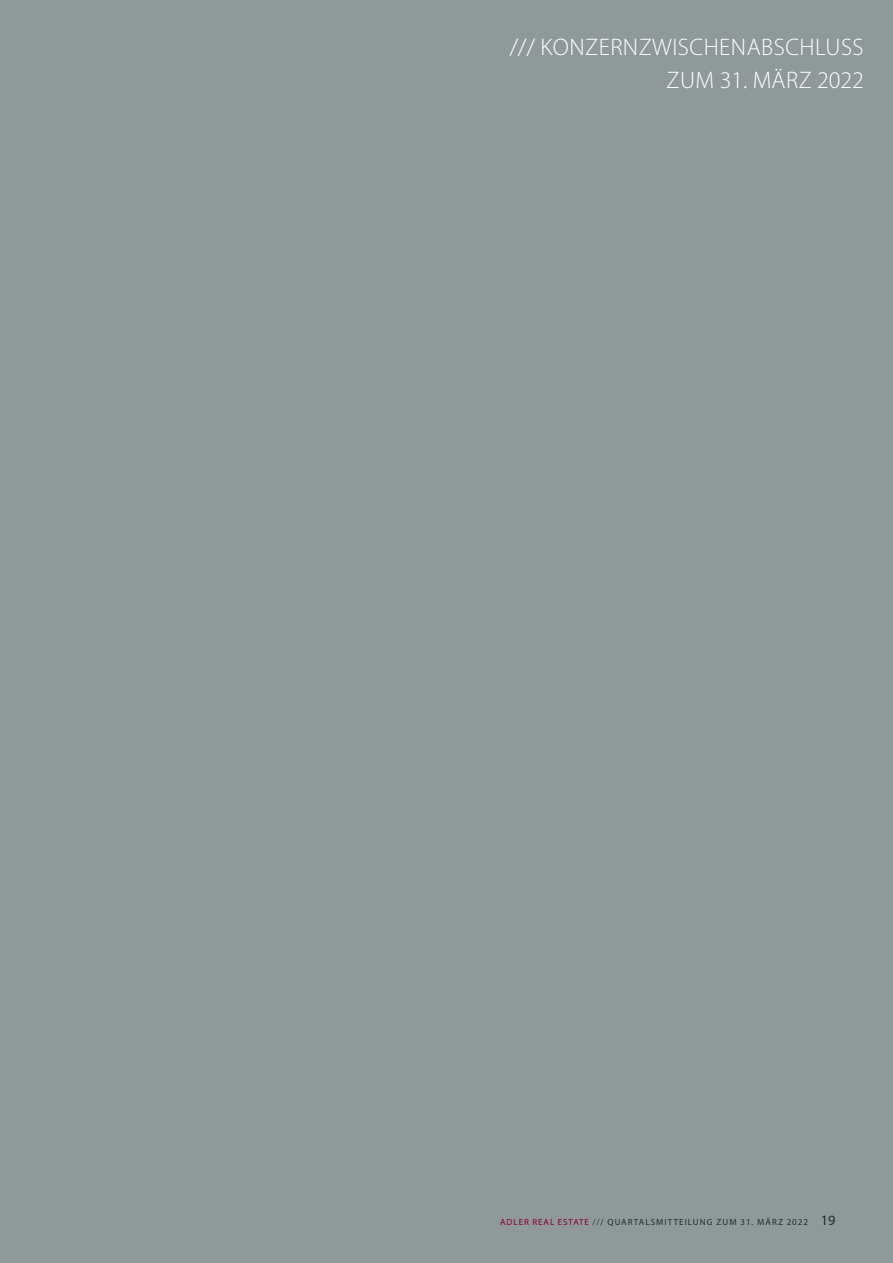
<style>
.page{position:relative;width:893px;height:1263px;background:#8f999a}
.page>*{position:absolute;margin:0;border:0;box-sizing:border-box;transform-origin:0 0}
.Titel_Subline{font:300 24px "Myriad Pro";letter-spacing:.02em;color:#fff}
.t1{font:14.25px "Myriad Pro";color:#1b3030}
.t2{font:9px "Myriad Pro";letter-spacing:.105em;color:#1b3030}
.s1{color:#840132}
</style>
<div class="page">
<p class="Titel_Subline" style="left:510px;top:34px;width:355px">/// KONZERNZWISCHENABSCHLUSS</p>
<p class="Titel_Subline" style="left:667px;top:67px;width:199px">ZUM 31. MÄRZ 2022</p>
<p class="t2" style="left:500px;top:1216px;width:309px"><span class="s1">ADLER REAL ESTATE</span> /// QUARTALSMITTEILUNG ZUM 31. MÄRZ 2022</p>
<p class="t1" style="left:821px;top:1211px;width:16px">19</p>
</div>
